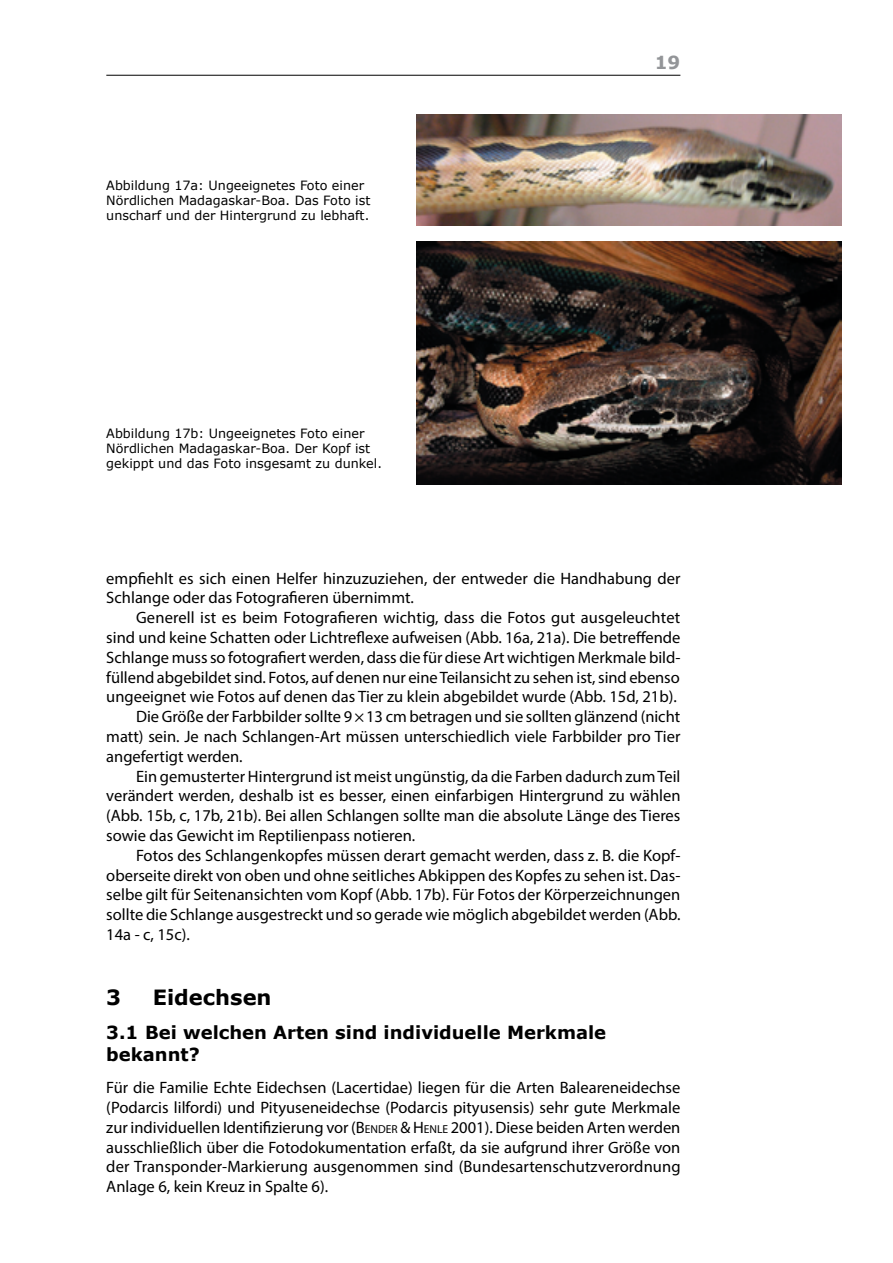
<style>
.page{position:relative;width:893px;height:1263px;background:#fff}
.page>*{position:absolute;margin:0;border:0;box-sizing:border-box;transform-origin:0 0}
.Titel_1{font:700 21px "Verdana";color:#000}
.Titel_2{font:700 18px/21.6px "Verdana";color:#000}
.t1{font:700 18px "Verdana";color:#939598}
.t2{font:16.5px/19.8px "Myriad Pro";color:#000;text-align:justify}
.Bildlegende{font:12.75px/15.3px "Verdana";color:#000}
.s1{font-style:inherit}
.s2{font-size:11.55px}
</style>
<div class="page">
<hr style="left:106px;top:75px;width:574px;height:1px;background:#000">
<img style="left:417px;top:115px;width:425px;height:110px">
<img style="left:417px;top:241px;width:425px;height:244px">
<p class="Bildlegende" style="left:106px;top:177px;width:266px">Abbildung 17a: Ungeeignetes Foto einer<br>Nördlichen Madagaskar-Boa. Das Foto ist unscharf und der Hintergrund zu lebhaft.</p>
<p class="Bildlegende" style="left:106px;top:425px;width:277px">Abbildung 17b: Ungeeignetes Foto einer<br>Nördlichen Madagaskar-Boa. Der Kopf ist gekippt und das Foto insgesamt zu dunkel.</p>
<p class="t1" style="left:655px;top:49px;width:27px">19</p>
<p class="t2" style="left:106px;top:568px;width:576px">empfiehlt es sich einen Helfer hinzuzuziehen, der entweder die Handhabung der<br>Schlange oder das Fotografieren übernimmt.</p>
<p class="t2" style="left:106px;top:607px;width:576px;text-indent:30px">Generell ist es beim Fotografieren wichtig, dass die Fotos gut ausgeleuchtet sind und keine Schatten oder Lichtreflexe aufweisen (Abb. 16a, 21a). Die betreffende Schlange muss so fotografiert werden, dass die für diese Art wichtigen Merkmale bild&shy;füllend abgebildet sind. Fotos, auf denen nur eine Teilansicht zu sehen ist, sind ebenso ungeeignet wie Fotos auf denen das Tier zu klein abgebildet wurde (Abb. 15d, 21b).</p>
<p class="t2" style="left:106px;top:706px;width:576px;text-indent:30px">Die Größe der Farbbilder sollte 9×13 cm betragen und sie sollten glänzend (nicht matt) sein. Je nach Schlangen-Art müssen unterschiedlich viele Farbbilder pro Tier angefertigt werden.</p>
<p class="t2" style="left:106px;top:766px;width:576px;text-indent:30px">Ein gemusterter Hintergrund ist meist ungünstig, da die Farben dadurch zum Teil verändert werden, deshalb ist es besser, einen einfarbigen Hintergrund zu wählen (Abb. 15b, c, 17b, 21b). Bei allen Schlangen sollte man die absolute Länge des Tieres sowie das Gewicht im Reptilienpass notieren.</p>
<p class="t2" style="left:106px;top:845px;width:576px;text-indent:30px">Fotos des Schlangenkopfes müssen derart gemacht werden, dass z. B. die Kopf&shy;oberseite direkt von oben und ohne seitliches Abkippen des Kopfes zu sehen ist. Das&shy;selbe gilt für Seitenansichten vom Kopf (Abb. 17b). Für Fotos der Körperzeichnungen sollte die Schlange ausgestreckt und so gerade wie möglich abgebildet werden (Abb.<br>14a - c, 15c).</p>
<p class="Titel_1" style="left:106px;top:982px;width:16px">3</p>
<p class="Titel_1" style="left:153px;top:982px;width:120px">Eidechsen</p>
<p class="Titel_2" style="left:106px;top:1021px;width:501px">3.1 Bei welchen Arten sind individuelle Merkmale bekannt?</p>
<p class="t2" style="left:106px;top:1077px;width:576px">Für die Familie Echte Eidechsen (Lacertidae) liegen für die Arten Baleareneidechse (Podarcis lilfordi) und Pityuseneidechse (Podarcis pityusensis) sehr gute Merkmale zur individuellen Identifizierung vor (<span class="s1">B</span><span class="s2">ENDER</span> <span class="s1">&amp; H</span> <span class="s2">ENLE</span> 2001). Diese beiden Arten werden ausschließlich über die Fotodokumentation erfaßt, da sie aufgrund ihrer Größe von der Transponder-Markierung ausgenommen sind (Bundesartenschutzverordnung Anlage 6, kein Kreuz in Spalte 6).</p>
</div>
